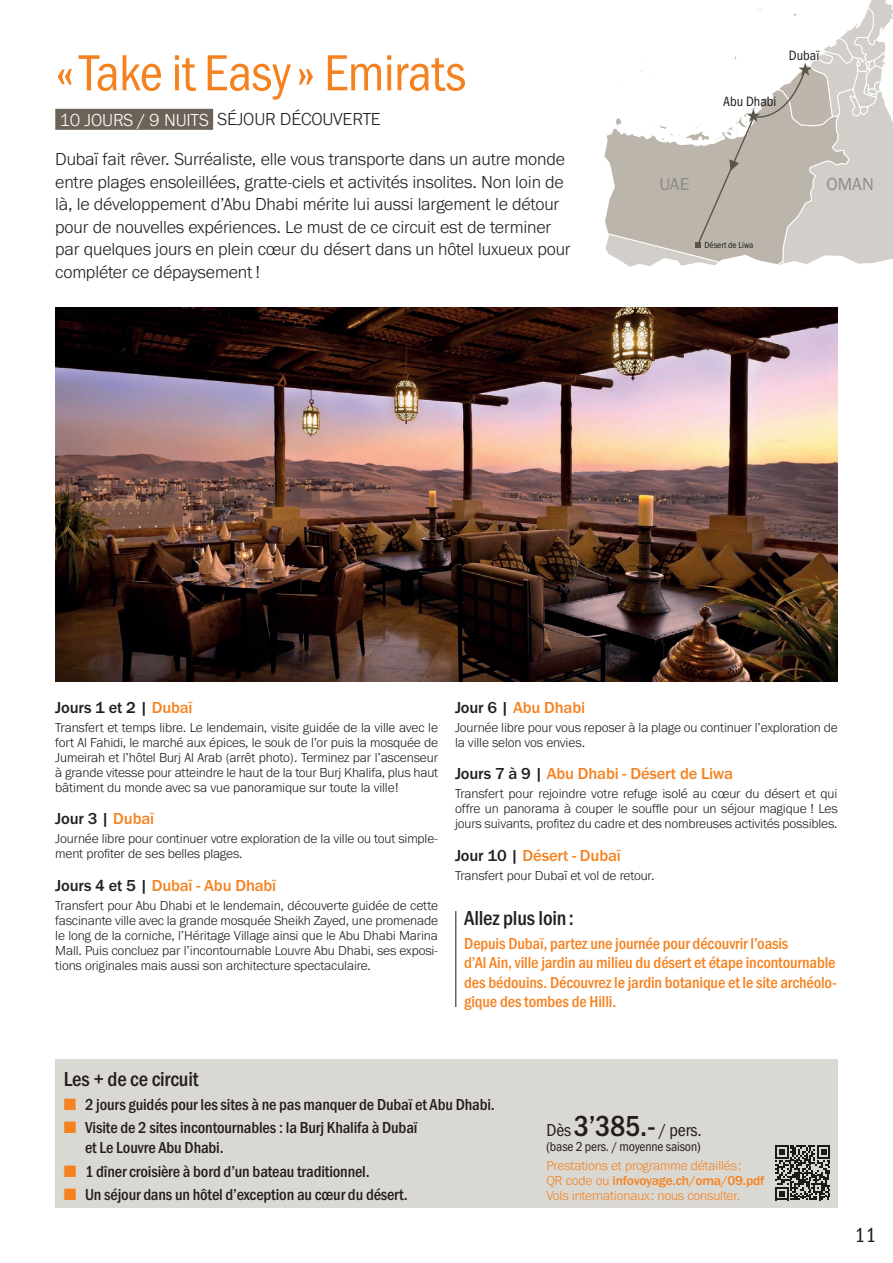
<style>
.page{position:relative;width:893px;height:1263px;background:#fff}
.page>*{position:absolute;margin:0;border:0;box-sizing:border-box;transform-origin:0 0}
.Titre_circuit{font:52.5px "Franklin Gothic URW Con Boo";letter-spacing:-.01em;color:#f58220}
.Texte_Généraliste{font:500 21px "Franklin Gothic URW Cond";letter-spacing:-.01em;color:#231f20}
.t1{font:21px "Franklin Gothic URW Con Boo";color:#231f20}
.Chapo_2{font:300 18px/22.5px "Franklin Gothic URW";letter-spacing:-.01em;color:#231f20}
.Texte_Généraliste-2{font:18px "Franklin Gothic URW Con Boo";letter-spacing:-.01em;color:#231f20}
.Duree_circuit{font:300 18px "Franklin Gothic URW";letter-spacing:-.01em;color:#231f20}
.Duree_circuit-2{font:300 18px "Franklin Gothic URW";letter-spacing:-.01em;color:#fff}
.t2{font:18px "Franklin Gothic URW Boo";letter-spacing:-.005em;color:#8e8b85}
.t3{font:500 16.5px/19.5px "Franklin Gothic URW Cond";letter-spacing:-.01em;color:#231f20}
.Texte_Généraliste-3{font:500 16.5px/19.5px "Franklin Gothic URW Cond";letter-spacing:-.01em;color:#f58220}
.Titre_de_jours{font:500 16.5px "Franklin Gothic URW";letter-spacing:-.01em;color:#f58220}
.Titre_de_jours-2{font:500 16.5px "Franklin Gothic URW";letter-spacing:-.01em;color:#231f20}
.t4{font:14.1px "Franklin Gothic URW Cond";color:#231f20}
.Texte_Généraliste-4{font:300 13.5px/15px "Franklin Gothic URW";letter-spacing:-.01em;color:#231f20;text-align:justify}
.Texte_Généraliste-5{font:300 13.5px/15px "Franklin Gothic URW";letter-spacing:-.01em;color:#f58220}
.Texte_Généraliste-6{font:13.5px "Franklin Gothic URW Con Boo";letter-spacing:-.01em;color:#231f20}
.t5{font:9.15px "Franklin Gothic URW Cond";color:#231f20}
.s1{color:#f58220}
.s2{color:#231f20}
.s3{font-family:"Franklin Gothic URW Cond";font-weight:500;font-size:30px}
.s4{font-weight:500}
</style>
<div class="page">
<svg style="left:604px;top:0;width:289px;height:267px"></svg>
<hr style="left:455px;top:911px;width:1px;height:96px;background:#6b6357">
<div style="left:55px;top:1059px;width:783px;height:149px;background:#dad8d3"></div>
<img style="left:55px;top:307px;width:783px;height:374px">
<div style="left:55px;top:109px;width:158px;height:21px;background:#6b6357"></div>
<svg style="left:775px;top:1145px;width:55px;height:55px"></svg>
<p class="Titre_circuit" style="left:55px;top:41px;width:412px">«Take it Easy» Emirats</p>
<p class="Duree_circuit-2" style="left:60px;top:108px;width:151px">10 JOURS / 9 NUITS</p>
<p class="Chapo_2" style="left:55px;top:147px;width:517px">Dubaï fait rêver. Surréaliste, elle vous transporte dans un autre monde entre plages ensoleillées, gratte-ciels et activités insolites. Non loin de là, le développement d’Abu Dhabi mérite lui aussi largement le détour pour de nouvelles expériences. Le must de ce circuit est de terminer par quelques jours en plein cœur du désert dans un hôtel luxueux pour compléter ce dépaysement !</p>
<p class="Duree_circuit" style="left:217px;top:108px;width:165px">SÉJOUR DÉCOUVERTE</p>
<p class="t4" style="left:789px;top:45px;width:32px">Dubaï</p>
<p class="t4" style="left:723px;top:91px;width:55px">Abu Dhabi</p>
<p class="t2" style="left:659px;top:173px;width:32px">UAE</p>
<p class="t2" style="left:826px;top:173px;width:49px">OMAN</p>
<p class="t5" style="left:704px;top:238px;width:50px">Désert de Liwa</p>
<p class="Titre_de_jours-2" style="left:55px;top:697px;width:139px">Jours 1 et 2 | <span class="s1">Dubaï</span></p>
<p class="Texte_Généraliste-4" style="left:55px;top:720px;width:384px">Transfert et temps libre. Le lendemain, visite guidée de la ville avec le fort Al Fahidi, le marché aux épices, le souk de l’or puis la mosquée de Jumeirah et l’hôtel Burj Al Arab (arrêt photo). Terminez par l’ascenseur à grande vitesse pour atteindre le haut de la tour Burj Khalifa, plus haut bâtiment du monde avec sa vue panoramique sur toute la ville!</p>
<p class="Titre_de_jours-2" style="left:55px;top:808px;width:100px">Jour 3 | <span class="s1">Dubaï</span></p>
<p class="Texte_Généraliste-4" style="left:55px;top:831px;width:384px">Journée libre pour continuer votre exploration de la ville ou tout simple&shy;ment profiter de ses belles plages.</p>
<p class="Titre_de_jours" style="left:55px;top:875px;width:223px"><span class="s2">Jours 4 et 5 |</span> Dubaï - Abu Dhabï</p>
<p class="Texte_Généraliste-4" style="left:55px;top:898px;width:384px">Transfert pour Abu Dhabi et le lendemain, découverte guidée de cette fascinante ville avec la grande mosquée Sheikh Zayed, une promenade le long de la corniche, l’Héritage Village ainsi que le Abu Dhabi Marina Mall. Puis concluez par l’incontournable Louvre Abu Dhabi, ses exposi&shy;tions originales mais aussi son architecture spectaculaire.</p>
<p class="Titre_de_jours" style="left:455px;top:697px;width:132px"><span class="s2">Jour 6 |</span> Abu Dhabi</p>
<p class="Texte_Généraliste-4" style="left:455px;top:720px;width:384px">Journée libre pour vous reposer à la plage ou continuer l’exploration de la ville selon vos envies.</p>
<p class="Titre_de_jours" style="left:455px;top:763px;width:279px"><span class="s2">Jours 7 à 9 |</span> Abu Dhabi - Désert de Liwa</p>
<p class="Texte_Généraliste-4" style="left:455px;top:786px;width:384px">Transfert pour rejoindre votre refuge isolé au cœur du désert et qui offre un panorama à couper le souffle pour un séjour magique ! Les jours suivants, profitez du cadre et des nombreuses activités possibles.</p>
<p class="Titre_de_jours" style="left:455px;top:845px;width:167px"><span class="s2">Jour 10 |</span> Désert - Dubaï</p>
<p class="Texte_Généraliste-4" style="left:455px;top:868px;width:201px">Transfert pour Dubaï et vol de retour.</p>
<p class="Texte_Généraliste" style="left:464px;top:903px;width:111px">Allez plus loin:</p>
<p class="Texte_Généraliste-3" style="left:464px;top:932px;width:374px">Depuis Dubaï, partez une journée pour découvrir l’oasis<br>d’Al Ain, ville jardin au milieu du désert et étape incontournable des bédouins. Découvrez le jardin botanique et le site archéolo&shy;gique des tombes de Hilli.</p>
<p class="Texte_Généraliste" style="left:64px;top:1064px;width:136px">Les + de ce circuit</p>
<p class="t3" style="left:64px;top:1093px;width:433px"><span class="s1">■</span> 2 jours guidés pour les sites à ne pas manquer de Dubaï et Abu Dhabi.</p>
<p class="t3" style="left:85px;top:1117px;width:334px;text-indent:-21px"><span class="s1">■</span> Visite de 2 sites incontournables : la Burj Khalifa à Dubaï et Le Louvre Abu Dhabi.</p>
<p class="t3" style="left:64px;top:1160px;width:307px"><span class="s1">■</span> 1 dîner croisière à bord d’un bateau traditionnel.</p>
<p class="t3" style="left:64px;top:1184px;width:346px"><span class="s1">■</span> Un séjour dans un hôtel d’exception au cœur du désert.</p>
<p class="Texte_Généraliste-2" style="left:546px;top:1119px;width:157px">Dès<span class="s3">3’385.-</span> / pers.</p>
<p class="Texte_Généraliste-6" style="left:546px;top:1138px;width:156px">(base 2 pers. / moyenne saison)</p>
<p class="Texte_Généraliste-5" style="left:546px;top:1158px;width:220px">Prestations et programme détaillés:<br>QR code ou <span class="s4">infovoyage.ch/oma/09.pdf</span></p>
<p class="Texte_Généraliste-5" style="left:546px;top:1188px;width:195px">Vols internationaux: nous consulter.</p>
<h2 class="t1" style="left:855px;top:1222px;width:23px">11</h2>
</div>
